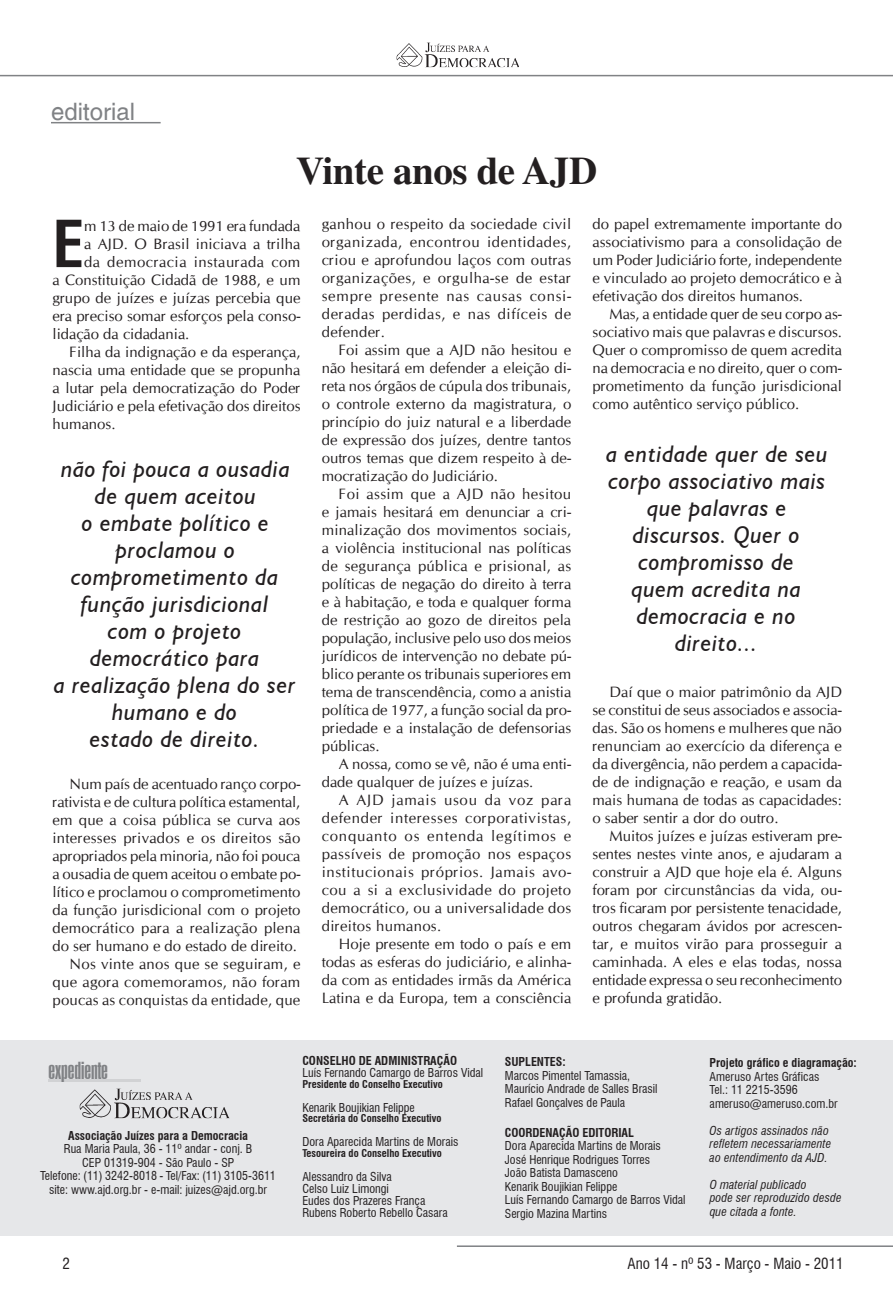
<style>
.page{position:relative;width:893px;height:1297px;background:#fff}
.page>*{position:absolute;margin:0;border:0;box-sizing:border-box;transform-origin:0 0}
.t1{font:700 condensed 63px "Switzerland";color:#231f20}
.t2{font:700 39px "Times";letter-spacing:-.01em;color:#231f20}
.t3{font:italic 24px/27px "Humanist 521 BT";letter-spacing:.025em;color:#231f20;text-align:center}
.t4{font:900 extra-condensed 24px "Swiss 911 BT";color:#808285}
.t5{font:24px "Switzerland Plain";color:#808285}
.t6{font:15px/18px "Cg Omega";color:#231f20;text-align:justify}
.t7{font:condensed 15px "Swiss 721 BT";color:#231f20}
.t8{font:15px "Cg Omega";letter-spacing:.035em;color:#231f20}
.t9{font:condensed 12px/13.5px "Swiss 721 BT";color:#231f20}
.t10{font:italic condensed 12px/13.5px "Swiss 721 BT";letter-spacing:.01em;color:#231f20}
.t11{font:700 condensed 12px "Swiss 721 BT";color:#231f20}
.t12{font:700 condensed 10.5px "Swiss 721 BT";color:#231f20}
</style>
<div class="page">
<img style="left:396px;top:43px;width:123px;height:24px">
<hr style="left:0;top:75px;width:893px;height:1px;background:#808285">
<hr style="left:457px;top:1245px;width:436px;height:2px;background:#808285">
<div style="left:0;top:1040px;width:893px;height:195px;background:#e6e7e9"></div>
<hr style="left:48px;top:1080px;width:92px;height:2px;background:#d1d2d4">
<img style="left:80px;top:1088px;width:150px;height:30px">
<hr style="left:51px;top:122px;width:110px;height:1px;background:#808285">
<h3 class="t5" style="left:51px;top:97px;width:86px">editorial</h3>
<h2 class="t2" style="left:296px;top:148px;width:303px">Vinte anos de AJD</h2>
<h1 class="t1" style="left:53px;top:206px;width:33px">E</h1>
<p class="t6" style="left:84px;top:217px;width:218px">m 13 de maio de 1991 era fundada</p>
<p class="t6" style="left:84px;top:235px;width:218px">a AJD. O Brasil iniciava a trilha</p>
<p class="t8" style="left:84px;top:254px;width:218px">da democracia instaurada com</p>
<p class="t6" style="left:53px;top:271px;width:249px">a Constituição Cidadã de 1988, e um</p>
<p class="t6" style="left:53px;top:289px;width:249px">grupo de juízes e juízas percebia que</p>
<p class="t6" style="left:53px;top:307px;width:249px">era preciso somar esforços pela conso-</p>
<p class="t6" style="left:53px;top:325px;width:138px">lidação da cidadania.</p>
<p class="t6" style="left:70px;top:343px;width:232px">Filha da indignação e da esperança,</p>
<p class="t6" style="left:53px;top:361px;width:250px">nascia uma entidade que se propunha</p>
<p class="t6" style="left:53px;top:379px;width:250px">a lutar pela democratização do Poder</p>
<p class="t6" style="left:53px;top:397px;width:250px">Judiciário e pela efetivação dos direitos</p>
<p class="t6" style="left:53px;top:415px;width:65px">humanos.</p>
<h3 class="t3" style="left:54px;top:455px;width:243px">não foi pouca a ousadia de quem aceitou<br>o embate político e proclamou o comprometimento da função jurisdicional<br>com o projeto democrático para<br>a realização plena do ser humano e do<br>estado de direito.</h3>
<p class="t6" style="left:53px;top:775px;width:250px;text-align:right">Num país de acentuado ranço corpo&shy;rativista e de cultura política estamental, em que a coisa pública se curva aos interesses privados e os direitos são apropriados pela minoria, não foi pouca a ousadia de quem aceitou o embate po&shy;lítico e proclamou o comprometimento da função jurisdicional com o projeto democrático para a realização plena do ser humano e do estado de direito.<br>Nos vinte anos que se seguiram, e que agora comemoramos, não foram poucas as conquistas da entidade, que</p>
<p class="t6" style="left:322px;top:215px;width:251px">ganhou o respeito da sociedade civil organizada, encontrou identidades, criou e aprofundou laços com outras organizações, e orgulha-se de estar sempre presente nas causas consi&shy;deradas perdidas, e nas difíceis de defender.</p>
<p class="t6" style="left:322px;top:341px;width:251px;text-indent:17px">Foi assim que a AJD não hesitou e não hesitará em defender a eleição di&shy;reta nos órgãos de cúpula dos tribunais, o controle externo da magistratura, o princípio do juiz natural e a liberdade de expressão dos juízes, dentre tantos outros temas que dizem respeito à de&shy;mocratização do Judiciário.</p>
<p class="t6" style="left:322px;top:485px;width:251px;text-indent:17px">Foi assim que a AJD não hesitou e jamais hesitará em denunciar a cri&shy;minalização dos movimentos sociais, a violência institucional nas políticas de segurança pública e prisional, as políticas de negação do direito à terra e à habitação, e toda e qualquer forma de restrição ao gozo de direitos pela população, inclusive pelo uso dos meios jurídicos de intervenção no debate pú&shy;blico perante os tribunais superiores em tema de transcendência, como a anistia política de 1977, a função social da pro&shy;priedade e a instalação de defensorias públicas.</p>
<p class="t6" style="left:322px;top:755px;width:251px;text-indent:17px">A nossa, como se vê, não é uma enti&shy;dade qualquer de juízes e juízas.</p>
<p class="t6" style="left:322px;top:791px;width:251px;text-indent:17px">A AJD jamais usou da voz para defender interesses corporativistas, conquanto os entenda legítimos e passíveis de promoção nos espaços institucionais próprios. Jamais avo&shy;cou a si a exclusividade do projeto democrático, ou a universalidade dos direitos humanos.</p>
<p class="t6" style="left:322px;top:935px;width:251px;text-indent:17px">Hoje presente em todo o país e em todas as esferas do judiciário, e alinha&shy;da com as entidades irmãs da América Latina e da Europa, tem a consciência</p>
<p class="t6" style="left:592px;top:215px;width:251px">do papel extremamente importante do associativismo para a consolidação de um Poder Judiciário forte, independente e vinculado ao projeto democrático e à efetivação dos direitos humanos.</p>
<p class="t6" style="left:592px;top:305px;width:251px;text-indent:17px">Mas, a entidade quer de seu corpo as&shy;sociativo mais que palavras e discursos.<br>Quer o compromisso de quem acredita na democracia e no direito, quer o com&shy;prometimento da função jurisdicional como autêntico serviço público.</p>
<h3 class="t3" style="left:606px;top:439px;width:223px">a entidade quer de seu corpo associativo mais que palavras e discursos. Quer o compromisso de<br>quem acredita na democracia e no direito...</h3>
<p class="t6" style="left:592px;top:683px;width:251px;text-indent:17px">Daí que o maior patrimônio da AJD se constitui de seus associados e associa&shy;das. São os homens e mulheres que não renunciam ao exercício da diferença e da divergência, não perdem a capacida&shy;de de indignação e reação, e usam da mais humana de todas as capacidades: o saber sentir a dor do outro.</p>
<p class="t6" style="left:592px;top:827px;width:251px;text-indent:17px">Muitos juízes e juízas estiveram pre&shy;sentes nestes vinte anos, e ajudaram a construir a AJD que hoje ela é. Alguns foram por circunstâncias da vida, ou&shy;tros ficaram por persistente tenacidade, outros chegaram ávidos por acrescen&shy;tar, e muitos virão para prosseguir a caminhada. A eles e elas todas, nossa entidade expressa o seu reconhecimento e profunda gratidão.</p>
<h3 class="t4" style="left:48px;top:1058px;width:61px">expediente</h3>
<p class="t11" style="left:68px;top:1128px;width:181px">Associação Juízes para a Democracia</p>
<p class="t9" style="left:40px;top:1142px;width:237px;text-align:center">Rua Maria Paula, 36 - 11º andar - conj. B<br>CEP 01319-904 - São Paulo - SP<br>Telefone: (11) 3242-8018 - Tel/Fax: (11) 3105-3611 site: www.ajd.org.br - e-mail: juizes@ajd.org.br</p>
<p class="t11" style="left:302px;top:1054px;width:156px">CONSELHO DE ADMINISTRAÇÃO</p>
<p class="t9" style="left:302px;top:1066px;width:182px">Luís Fernando Camargo de Barros Vidal</p>
<p class="t12" style="left:302px;top:1078px;width:142px">Presidente do Conselho Executivo</p>
<p class="t9" style="left:302px;top:1101px;width:114px">Kenarik Boujikian Felippe</p>
<p class="t12" style="left:302px;top:1112px;width:141px">Secretária do Conselho Executivo</p>
<p class="t9" style="left:302px;top:1135px;width:158px">Dora Aparecida Martins de Morais</p>
<p class="t12" style="left:302px;top:1147px;width:141px">Tesoureira do Conselho Executivo</p>
<p class="t9" style="left:302px;top:1170px;width:147px;line-height:12px">Alessandro da Silva<br>Celso Luiz Limongi<br>Eudes dos Prazeres França<br>Rubens Roberto Rebello Casara</p>
<p class="t11" style="left:505px;top:1055px;width:21px">Suplentes</p>
<p class="t11" style="left:562px;top:1055px;width:5px">:</p>
<p class="t9" style="left:505px;top:1068px;width:154px">Marcos Pimentel Tamassia,<br>Maurício Andrade de Salles Brasil<br>Rafael Gonçalves de Paula</p>
<p class="t11" style="left:505px;top:1125px;width:131px">COORDENAÇÃO EDITORIAL</p>
<p class="t9" style="left:505px;top:1139px;width:182px">Dora Aparecida Martins de Morais<br>José Henrique Rodrigues Torres<br>João Batista Damasceno<br>Kenarik Boujikian Felippe<br>Luís Fernando Camargo de Barros Vidal<br>Sergio Mazina Martins</p>
<p class="t11" style="left:710px;top:1055px;width:149px">Projeto gráfico e diagramação:</p>
<p class="t9" style="left:710px;top:1069px;width:130px">Ameruso Artes Gráficas<br>Tel.: 11 2215-3596 ameruso@ameruso.com.br</p>
<p class="t10" style="left:710px;top:1123px;width:123px">Os artigos assinados não refletem necessariamente ao entendimento da AJD.</p>
<p class="t10" style="left:710px;top:1177px;width:133px">O material publicado<br>pode ser reproduzido desde que citada a fonte.</p>
<p class="t7" style="left:62px;top:1254px;width:9px">2</p>
<p class="t7" style="left:627px;top:1254px;width:218px">Ano 14 - nº 53 - Março - Maio - 2011</p>
</div>
